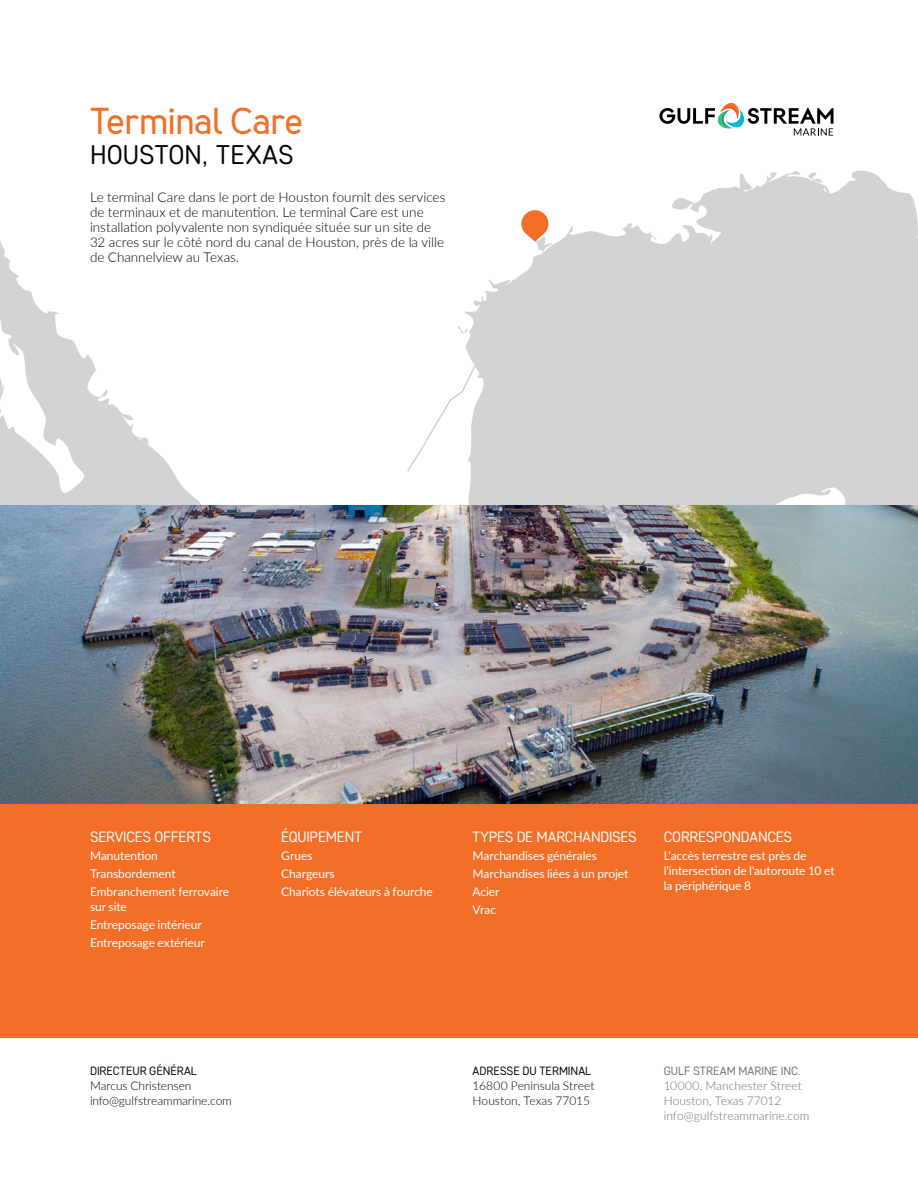
<style>
.page{position:relative;width:918px;height:1188px;background:#fff}
.page>*{position:absolute;margin:0;border:0;box-sizing:border-box;transform-origin:0 0}
.t1{font:700 37.5px "Merlo";letter-spacing:-.01em;color:#f36e27}
.t2{font:27px "Core Sans DS35";letter-spacing:.005em;color:#000}
.t3{font:15px "Core Sans DS35";letter-spacing:-.015em;color:#fff}
.t4{font:300 13.5px/15px "Lato";color:#000}
.t5{font:12px/18px "Lato";letter-spacing:-.005em;color:#fff}
.t6{font:300 12px/15px "Lato";letter-spacing:-.005em;color:#000}
.t7{font:300 12px/15px "Lato";letter-spacing:.005em;color:#717073}
.t8{font:12px "Core Sans DS35";letter-spacing:-.005em;color:#000}
.t9{font:12px "Core Sans DS35";color:#717073}
</style>
<div class="page">
<div style="left:0;top:804px;width:918px;height:234px;background:#f36e27"></div>
<svg style="left:0;top:170px;width:918px;height:336px"></svg>
<svg style="left:822px;top:188px;width:5px;height:4px"></svg>
<svg style="left:407px;top:293px;width:121px;height:179px"></svg>
<svg style="left:521px;top:210px;width:27px;height:32px"></svg>
<img style="left:0;top:506px;width:918px;height:298px">
<svg style="left:659px;top:103px;width:175px;height:33px"></svg>
<h1 class="t1" style="left:90px;top:99px;width:215px">Terminal Care</h1>
<h2 class="t2" style="left:90px;top:138px;width:205px">HOUSTON, TEXAS</h2>
<p class="t4" style="left:90px;top:190px;width:357px">Le terminal Care dans le port de Houston fournit des services de terminaux et de manutention. Le terminal Care est une installation polyvalente non syndiquée située sur un site de 32 acres sur le côté nord du canal de Houston, près de la ville de Channelview au Texas.</p>
<p class="t3" style="left:90px;top:827px;width:123px">SERVICES OFFERTS</p>
<p class="t5" style="left:90px;top:846px;width:141px">Manutention<br>Transbordement<br>Embranchement ferrovaire</p>
<p class="t5" style="left:90px;top:897px;width:116px">sur site<br>Entreposage intérieur<br>Entreposage extérieur</p>
<p class="t8" style="left:90px;top:1063px;width:109px">DIRECTEUR GÉNÉRAL</p>
<p class="t6" style="left:90px;top:1078px;width:143px">Marcus Christensen info@gulfstreammarine.com</p>
<p class="t3" style="left:281px;top:827px;width:82px">ÉQUIPEMENT</p>
<p class="t5" style="left:281px;top:846px;width:153px">Grues<br>Chargeurs<br>Chariots élévateurs à fourche</p>
<p class="t3" style="left:472px;top:827px;width:166px">TYPES DE MARCHANDISES</p>
<p class="t5" style="left:472px;top:846px;width:157px">Marchandises générales<br>Marchandises liées à un projet<br>Acier<br>Vrac</p>
<p class="t3" style="left:664px;top:827px;width:130px">CORRESPONDANCES</p>
<p class="t5" style="left:664px;top:847px;width:172px;line-height:15px">L'accès terrestre est près de l'intersection de l'autoroute 10 et la périphérique 8</p>
<p class="t8" style="left:472px;top:1063px;width:120px">ADRESSE DU TERMINAL</p>
<p class="t6" style="left:472px;top:1078px;width:124px">16800 Peninsula Street<br>Houston, Texas 77015</p>
<p class="t9" style="left:664px;top:1063px;width:139px">GULF STREAM MARINE INC.</p>
<p class="t7" style="left:664px;top:1078px;width:147px">10000, Manchester Street<br>Houston, Texas 77012 info@gulfstreammarine.com</p>
</div>
